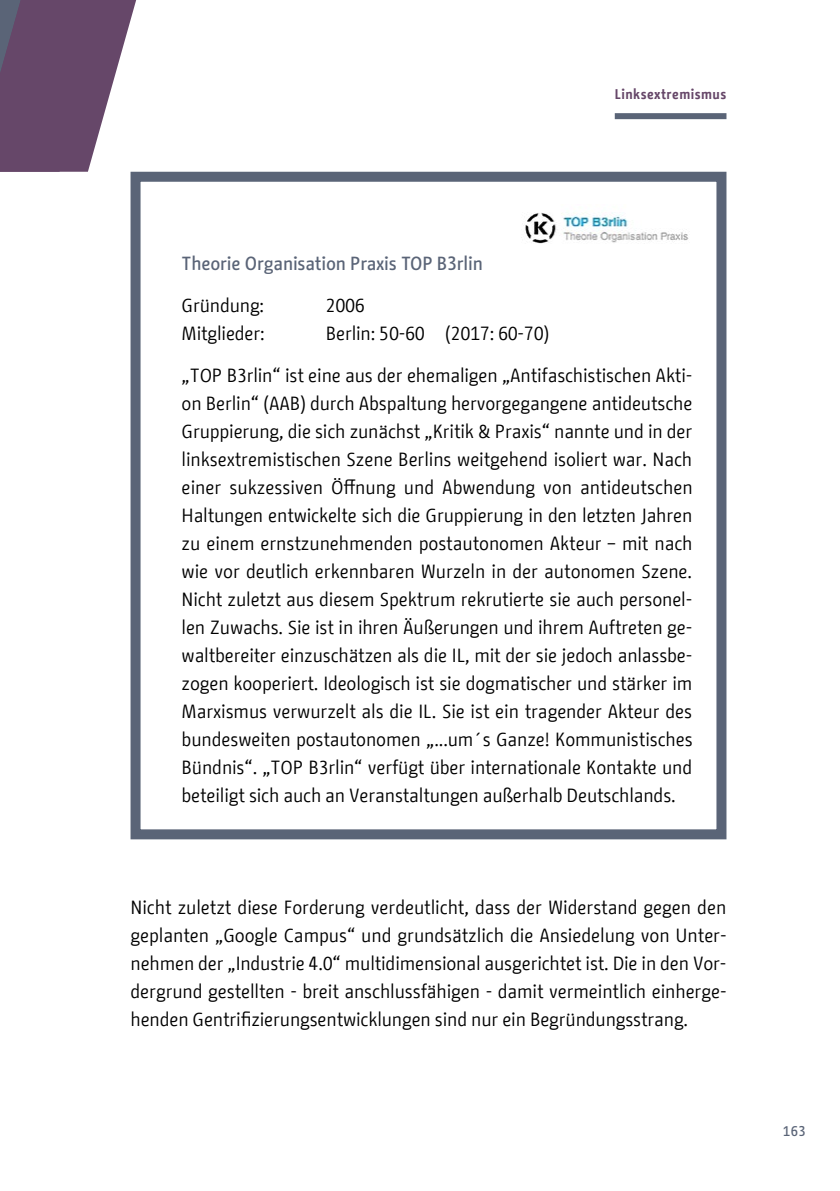
<style>
.page{position:relative;width:840px;height:1191px;background:#fff}
.page>*{position:absolute;margin:0;border:0;box-sizing:border-box;transform-origin:0 0}
.t1{font:19px/28px "BMF Change";letter-spacing:-.01em;color:#000;text-align:justify}
.t2{font:500 19px "BMF Change";letter-spacing:-.01em;color:#5a6477}
.t3{font:700 14px "BMF Change";letter-spacing:.03em;color:#664769}
.t4{font:500 14px "BMF Change";color:#5a6477}
</style>
<div class="page">
<div style="left:614px;top:113px;width:112px;height:6px;background:#5a6477"></div>
<div style="left:130px;top:172px;width:596px;height:667px;border:10px solid #5a6477"></div>
<img style="left:525px;top:213px;width:164px;height:31px">
<svg style="left:0;top:0;width:136px;height:172px"></svg>
<p class="t3" style="left:614px;top:84px;width:113px">Linksextremismus</p>
<p class="t2" style="left:181px;top:250px;width:302px">Theorie Organisation Praxis TOP B3rlin</p>
<p class="t1" style="left:181px;top:291px;width:84px">Gründung:</p>
<p class="t1" style="left:325px;top:291px;width:40px">2006</p>
<p class="t1" style="left:181px;top:319px;width:85px">Mitglieder:</p>
<p class="t1" style="left:325px;top:319px;width:225px">Berlin: 50-60 (2017: 60-70)</p>
<p class="t1" style="left:181px;top:361px;width:512px">„TOP B3rlin“ ist eine aus der ehemaligen „Antifaschistischen Akti&shy;on Berlin“ (AAB) durch Abspaltung hervorgegangene antideutsche Gruppierung, die sich zunächst „Kritik &amp; Praxis“ nannte und in der linksextremistischen Szene Berlins weitgehend isoliert war. Nach einer sukzessiven Öffnung und Abwendung von antideutschen Haltungen entwickelte sich die Gruppierung in den letzten Jahren zu einem ernstzunehmenden postautonomen Akteur – mit nach wie vor deutlich erkennbaren Wurzeln in der autonomen Szene.<br>Nicht zuletzt aus diesem Spektrum rekrutierte sie auch personel&shy;len Zuwachs. Sie ist in ihren Äußerungen und ihrem Auftreten ge&shy;waltbereiter einzuschätzen als die IL, mit der sie jedoch anlassbe&shy;zogen kooperiert. Ideologisch ist sie dogmatischer und stärker im Marxismus verwurzelt als die IL. Sie ist ein tragender Akteur des bundesweiten postautonomen „...um´s Ganze! Kommunistisches Bündnis“. „TOP B3rlin“ verfügt über internationale Kontakte und beteiligt sich auch an Veranstaltungen außerhalb Deutschlands.</p>
<p class="t1" style="left:130px;top:893px;width:597px">Nicht zuletzt diese Forderung verdeutlicht, dass der Widerstand gegen den geplanten „Google Campus“ und grundsätzlich die Ansiedelung von Unter&shy;nehmen der „Industrie 4.0“ multidimensional ausgerichtet ist. Die in den Vor&shy;dergrund gestellten - breit anschlussfähigen - damit vermeintlich einherge&shy;henden Gentrifizierungsentwicklungen sind nur ein Begründungsstrang.</p>
<p class="t4" style="left:782px;top:1121px;width:24px">163</p>
</div>
